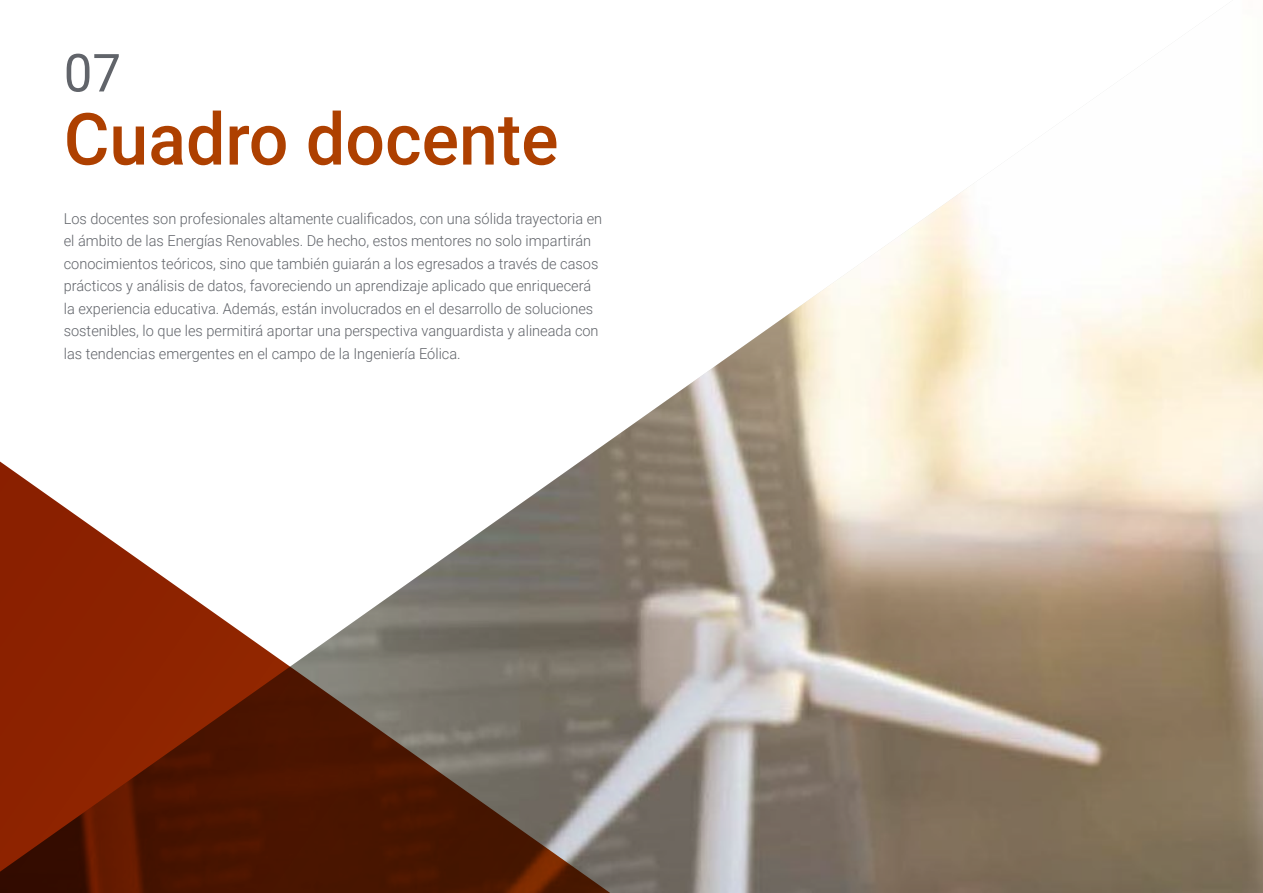
<style>
.page{position:relative;width:1263px;height:893px;background:#fff}
.page>*{position:absolute;margin:0;border:0;box-sizing:border-box;transform-origin:0 0}
.t1{font:500 72px "Roboto";color:#ae4000}
.t2{font:52.5px "Roboto";color:#61646a}
.t3{font:300 15px/22.5px "Roboto";color:#61646a}
</style>
<div class="page">
<img style="left:602px;top:170px;width:661px;height:723px">
<svg style="left:0;top:446px;width:640px;height:447px"></svg>
<h2 class="t2" style="left:64px;top:36px;width:59px">07</h2>
<h1 class="t1" style="left:64px;top:89px;width:496px">Cuadro docente</h1>
<p class="t3" style="left:64px;top:207px;width:540px">Los docentes son profesionales altamente cualificados, con una sólida trayectoria en el ámbito de las Energías Renovables. De hecho, estos mentores no solo impartirán conocimientos teóricos, sino que también guiarán a los egresados a través de casos prácticos y análisis de datos, favoreciendo un aprendizaje aplicado que enriquecerá la experiencia educativa. Además, están involucrados en el desarrollo de soluciones sostenibles, lo que les permitirá aportar una perspectiva vanguardista y alineada con las tendencias emergentes en el campo de la Ingeniería Eólica.</p>
</div>
